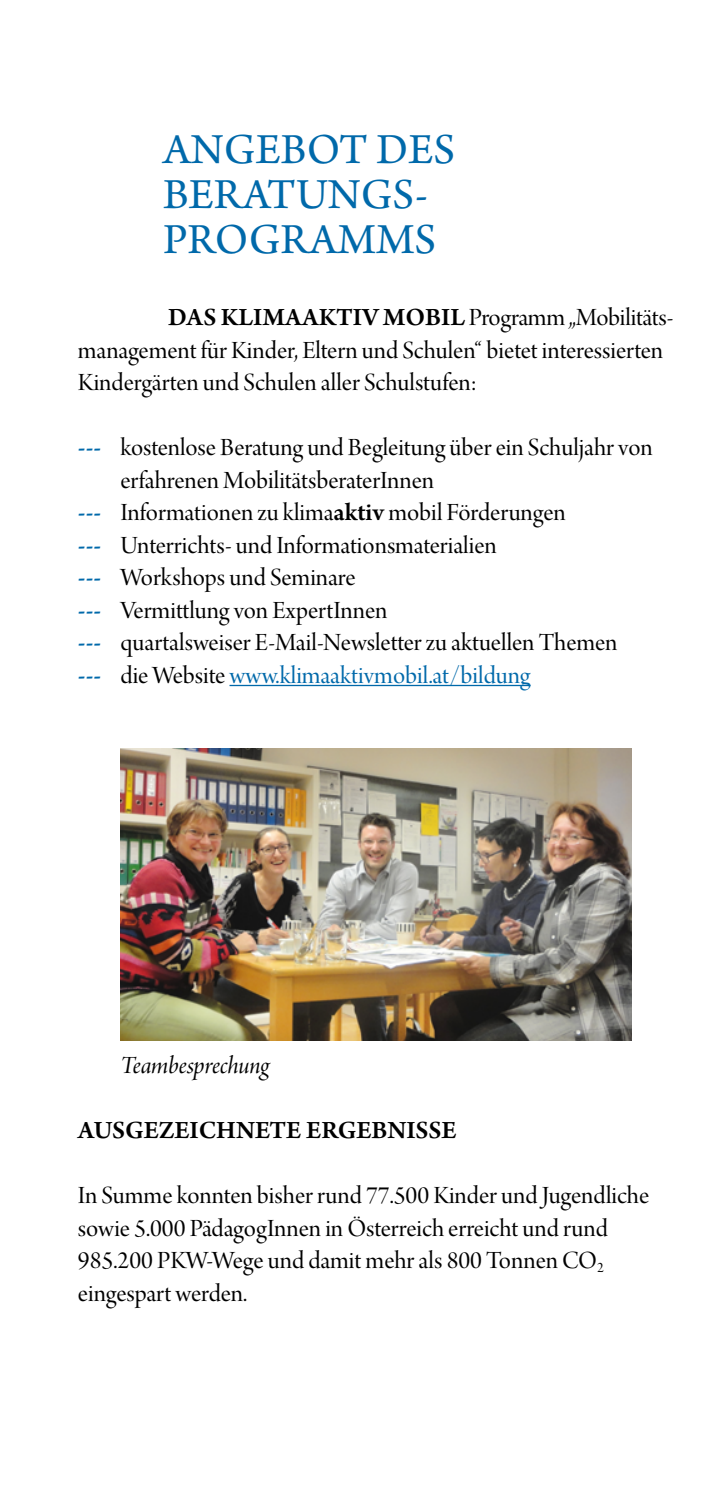
<style>
.page{position:relative;width:709px;height:1489px;background:#fff}
.page>*{position:absolute;margin:0;border:0;box-sizing:border-box;transform-origin:0 0}
.p_Fließtext{font:45px/45px "Arno Pro";color:#0069aa}
.p_Fließtext-2{font:26.25px/32.5px "Arno Pro Display";color:#000}
.p_Fließtext-3{font:26.25px "Arno Pro Display";color:#0069aa}
.p_Fließtext-4{font:600 26.25px "Arno Pro";color:#000}
.p_Fließtext-5{font:26.25px "Arno Pro Italic Display";letter-spacing:-.005em;color:#000}
.s1{font-family:"Arno Pro";font-weight:600}
.s2{font-family:"Arno Pro";font-weight:600;color:#0069aa}
.s3{color:#000}
</style>
<div class="page">
<hr style="left:229px;top:684px;width:301px;height:2px;background:#0069aa">
<img style="left:120px;top:748px;width:511px;height:292px">
<p class="p_Fließtext" style="left:163px;top:129px;width:294px">ANGEBOT DES<br>BERATUNGS-<br>PROGRAMMS</p>
<p class="p_Fließtext-2" style="left:78px;top:303px;width:597px;text-indent:90px"><span class="s1">DAS KLIMAAKTIV MOBIL</span> Programm „Mobilitäts&shy;management für Kinder, Eltern und Schulen“ bietet interessierten<br>Kindergärten und Schulen aller Schulstufen:</p>
<p class="p_Fließtext-2" style="left:120px;top:433px;width:533px;text-indent:-42px"><span class="s2">---</span> kostenlose Beratung und Begleitung über ein Schuljahr von erfahrenen MobilitätsberaterInnen</p>
<p class="p_Fließtext-2" style="left:78px;top:498px;width:489px"><span class="s2">---</span> Informationen zu klima<span class="s1">aktiv</span> mobil Förderungen</p>
<p class="p_Fließtext-2" style="left:78px;top:530px;width:420px"><span class="s2">---</span> Unterrichts- und Informationsmaterialien</p>
<p class="p_Fließtext-2" style="left:78px;top:563px;width:279px"><span class="s2">---</span> Workshops und Seminare</p>
<p class="p_Fließtext-2" style="left:78px;top:595px;width:311px"><span class="s2">---</span> Vermittlung von ExpertInnen</p>
<p class="p_Fließtext-2" style="left:78px;top:628px;width:541px"><span class="s2">---</span> quartalsweiser E-Mail-Newsletter zu aktuellen Themen</p>
<p class="p_Fließtext-3" style="left:78px;top:660px;width:454px"><span class="s1">---</span> <span class="s3">die Website</span> www.klimaaktivmobil.at/bildung</p>
<p class="p_Fließtext-5" style="left:120px;top:1050px;width:150px">Teambesprechung</p>
<p class="p_Fließtext-4" style="left:78px;top:1114px;width:380px">AUSGEZEICHNETE ERGEBNISSE</p>
<p class="p_Fließtext-2" style="left:78px;top:1180px;width:573px">In Summe konnten bisher rund 77.500 Kinder und Jugendliche sowie 5.000 PädagogInnen in Österreich erreicht und rund 985.200 PKW-Wege und damit mehr als 800 Tonnen CO<sub>2 </sub>eingespart werden.</p>
</div>
